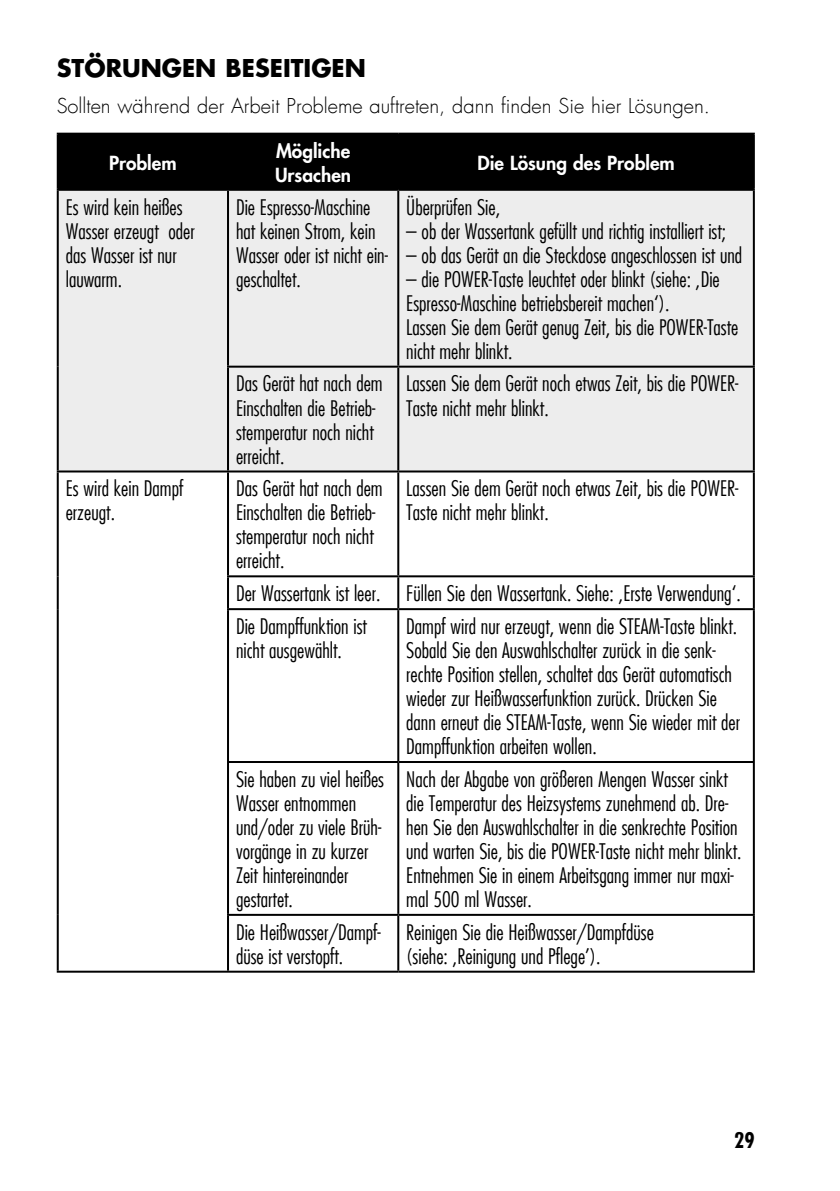
<style>
.page{position:relative;width:840px;height:1191px;background:#fff}
.page>*{position:absolute;margin:0;border:0;box-sizing:border-box;transform-origin:0 0}
.t1{font:700 24px "Futura LT";color:#000}
.t2{font:300 condensed 21px/24px "Futura LT";color:#000}
.t3{font:700 condensed 21px "Futura LT";color:#000}
.t4{font:300 20px "Futura LT";color:#000}
.t5{font:800 19px/24px "Futura LT";color:#fff}
</style>
<div class="page">
<div style="left:59px;top:135px;width:693px;height:54px;background:#000"></div>
<div style="left:59px;top:191px;width:693px;height:279px;background:#ededed"></div>
<svg style="left:229px;top:577px;width:523px;height:184px"></svg>
<hr style="left:57px;top:133px;width:171px;height:2px;background:#000">
<hr style="left:57px;top:135px;width:2px;height:54px;background:#000">
<hr style="left:228px;top:133px;width:170px;height:2px;background:#000">
<hr style="left:227px;top:135px;width:2px;height:54px;background:#000">
<hr style="left:398px;top:133px;width:356px;height:2px;background:#000">
<hr style="left:397px;top:135px;width:2px;height:54px;background:#000">
<hr style="left:752px;top:135px;width:2px;height:54px;background:#000">
<hr style="left:57px;top:189px;width:171px;height:2px;background:#000">
<hr style="left:57px;top:191px;width:2px;height:176px;background:#000">
<hr style="left:228px;top:189px;width:170px;height:2px;background:#000">
<hr style="left:227px;top:191px;width:2px;height:175px;background:#000">
<hr style="left:398px;top:189px;width:356px;height:2px;background:#000">
<hr style="left:397px;top:191px;width:2px;height:175px;background:#000">
<hr style="left:752px;top:191px;width:2px;height:175px;background:#000">
<hr style="left:57px;top:367px;width:2px;height:103px;background:#000">
<hr style="left:227px;top:366px;width:171px;height:2px;background:#000">
<hr style="left:227px;top:368px;width:2px;height:102px;background:#000">
<hr style="left:398px;top:366px;width:356px;height:2px;background:#000">
<hr style="left:397px;top:368px;width:2px;height:102px;background:#000">
<hr style="left:752px;top:368px;width:2px;height:102px;background:#000">
<hr style="left:57px;top:470px;width:171px;height:2px;background:#000">
<hr style="left:57px;top:472px;width:2px;height:104px;background:#000">
<hr style="left:228px;top:470px;width:170px;height:2px;background:#000">
<hr style="left:227px;top:472px;width:2px;height:103px;background:#000">
<hr style="left:398px;top:470px;width:356px;height:2px;background:#000">
<hr style="left:397px;top:472px;width:2px;height:103px;background:#000">
<hr style="left:752px;top:472px;width:2px;height:103px;background:#000">
<hr style="left:57px;top:576px;width:2px;height:33px;background:#000">
<hr style="left:227px;top:575px;width:171px;height:2px;background:#000">
<hr style="left:227px;top:577px;width:2px;height:31px;background:#000">
<hr style="left:398px;top:575px;width:356px;height:2px;background:#000">
<hr style="left:397px;top:577px;width:2px;height:31px;background:#000">
<hr style="left:752px;top:577px;width:2px;height:31px;background:#000">
<hr style="left:57px;top:609px;width:2px;height:153px;background:#000">
<hr style="left:227px;top:608px;width:171px;height:2px;background:#000">
<hr style="left:227px;top:610px;width:2px;height:151px;background:#000">
<hr style="left:398px;top:608px;width:356px;height:2px;background:#000">
<hr style="left:397px;top:610px;width:2px;height:151px;background:#000">
<hr style="left:752px;top:610px;width:2px;height:151px;background:#000">
<hr style="left:57px;top:762px;width:2px;height:153px;background:#000">
<hr style="left:227px;top:761px;width:171px;height:2px;background:#000">
<hr style="left:227px;top:763px;width:2px;height:151px;background:#000">
<hr style="left:398px;top:761px;width:356px;height:2px;background:#000">
<hr style="left:397px;top:763px;width:2px;height:151px;background:#000">
<hr style="left:752px;top:763px;width:2px;height:151px;background:#000">
<hr style="left:57px;top:915px;width:2px;height:55px;background:#000">
<hr style="left:227px;top:914px;width:171px;height:2px;background:#000">
<hr style="left:227px;top:916px;width:2px;height:54px;background:#000">
<hr style="left:398px;top:914px;width:356px;height:2px;background:#000">
<hr style="left:397px;top:916px;width:2px;height:54px;background:#000">
<hr style="left:752px;top:916px;width:2px;height:54px;background:#000">
<hr style="left:57px;top:970px;width:171px;height:2px;background:#000">
<hr style="left:228px;top:970px;width:170px;height:2px;background:#000">
<hr style="left:398px;top:970px;width:356px;height:2px;background:#000">
<p class="t1" style="left:57px;top:52px;width:310px">STÖRUNGEN BESEITIGEN</p>
<p class="t4" style="left:57px;top:93px;width:654px">Sollten während der Arbeit Probleme auftreten, dann finden Sie hier Lösungen.</p>
<p class="t5" style="left:109px;top:150px;width:69px">Problem</p>
<p class="t5" style="left:275px;top:138px;width:78px">Mögliche<br>Ursachen</p>
<p class="t5" style="left:477px;top:150px;width:199px">Die Lösung des Problem</p>
<p class="t2" style="left:66px;top:195px;width:130px">Es wird kein heißes<br>Wasser erzeugt oder das Wasser ist nur lauwarm.</p>
<p class="t2" style="left:236px;top:195px;width:153px">Die Espresso-Maschine hat keinen Strom, kein<br>Wasser oder ist nicht ein&shy;geschaltet.</p>
<p class="t2" style="left:406px;top:195px;width:95px">Überprüfen Sie,</p>
<p class="t2" style="left:406px;top:219px;width:321px">– ob der Wassertank gefüllt und richtig installiert ist;</p>
<p class="t2" style="left:406px;top:243px;width:337px">– ob das Gerät an die Steckdose angeschlossen ist und</p>
<p class="t2" style="left:406px;top:267px;width:333px">– die POWER-Taste leuchtet oder blinkt (siehe: ‚Die Espresso-Maschine betriebsbereit machen‘).<br>Lassen Sie dem Gerät genug Zeit, bis die POWER-Taste nicht mehr blinkt.</p>
<p class="t2" style="left:236px;top:372px;width:148px">Das Gerät hat nach dem<br>Einschalten die Betrieb&shy;stemperatur noch nicht erreicht.</p>
<p class="t2" style="left:406px;top:372px;width:333px">Lassen Sie dem Gerät noch etwas Zeit, bis die POWER-<br>Taste nicht mehr blinkt.</p>
<p class="t2" style="left:66px;top:476px;width:119px">Es wird kein Dampf erzeugt.</p>
<p class="t2" style="left:236px;top:476px;width:148px">Das Gerät hat nach dem<br>Einschalten die Betrieb&shy;stemperatur noch nicht erreicht.</p>
<p class="t2" style="left:406px;top:476px;width:333px">Lassen Sie dem Gerät noch etwas Zeit, bis die POWER-<br>Taste nicht mehr blinkt.</p>
<p class="t2" style="left:236px;top:577px;width:506px;line-height:32.8px">Der Wassertank ist leer. Füllen Sie den Wassertank. Siehe: ‚Erste Verwendung‘.<br>Die Dampffunktion ist</p>
<p class="t2" style="left:236px;top:638px;width:107px">nicht ausgewählt.</p>
<p class="t2" style="left:406px;top:614px;width:335px">Dampf wird nur erzeugt, wenn die STEAM-Taste blinkt.<br>Sobald Sie den Auswahlschalter zurück in die senk&shy;rechte Position stellen, schaltet das Gerät automatisch wieder zur Heißwasserfunktion zurück. Drücken Sie dann erneut die STEAM-Taste, wenn Sie wieder mit der Dampffunktion arbeiten wollen.</p>
<p class="t2" style="left:236px;top:767px;width:149px">Sie haben zu viel heißes<br>Wasser entnommen und/oder zu viele Brüh&shy;vorgänge in zu kurzer<br>Zeit hintereinander gestartet.</p>
<p class="t2" style="left:406px;top:767px;width:336px">Nach der Abgabe von größeren Mengen Wasser sinkt die Temperatur des Heizsystems zunehmend ab. Dre&shy;hen Sie den Auswahlschalter in die senkrechte Position und warten Sie, bis die POWER-Taste nicht mehr blinkt.<br>Entnehmen Sie in einem Arbeitsgang immer nur maxi&shy;mal 500 ml Wasser.</p>
<p class="t2" style="left:236px;top:920px;width:146px">Die Heißwasser/Dampf&shy;düse ist verstopft.</p>
<p class="t2" style="left:406px;top:920px;width:249px">Reinigen Sie die Heißwasser/Dampfdüse (siehe: ‚Reinigung und Pflege’).</p>
<p class="t3" style="left:733px;top:1127px;width:22px">29</p>
</div>
